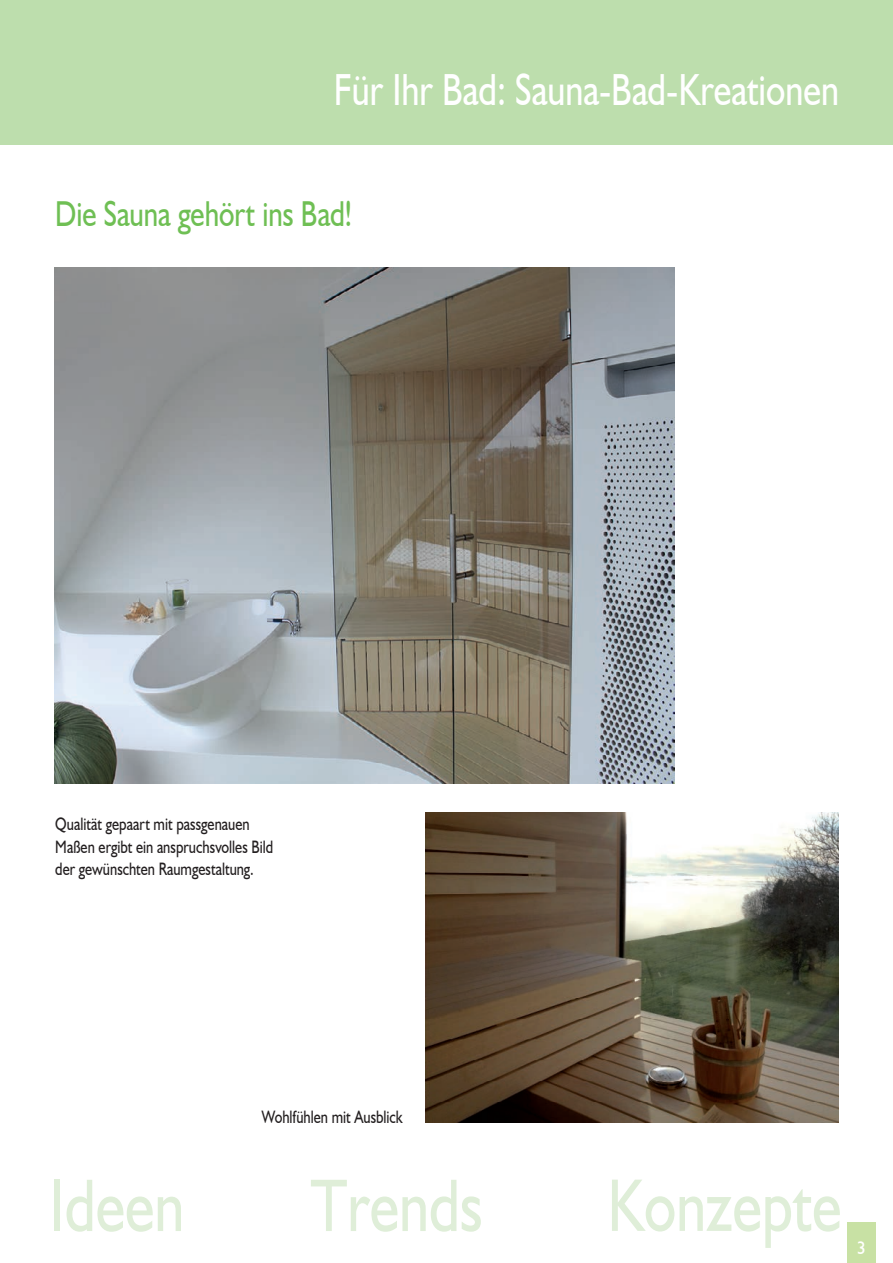
<style>
.page{position:relative;width:893px;height:1263px;background:#fff}
.page>*{position:absolute;margin:0;border:0;box-sizing:border-box;transform-origin:0 0}
.t1{font:75px "Humanist 521 BT";color:#dfeed8;scale:.8 1}
.t2{font:45px "Humanist 521 BT";color:#fff;scale:.8 1}
.t3{font:36px "Humanist 521 BT";letter-spacing:-.005em;color:#6fbf54;scale:.8 1}
.t4{font:18px/22.5px "Humanist 521 BT";color:#231f20;scale:.8 1}
.t5{font:18px "Humanist 521 BT";color:#fff}
</style>
<div class="page">
<div style="left:848px;top:1222px;width:28px;height:41px;background:#c8e1a4"></div>
<div style="left:0;top:0;width:893px;height:145px;background:#bddead"></div>
<img style="left:54px;top:268px;width:621px;height:515px">
<img style="left:426px;top:813px;width:412px;height:309px">
<h2 class="t2" style="left:334px;top:61px;width:633px">Für Ihr Bad: Sauna-Bad-Kreationen</h2>
<h3 class="t3" style="left:55px;top:191px;width:372px">Die Sauna gehört ins Bad!</h3>
<p class="t4" style="left:55px;top:812px;width:274px">Qualität gepaart mit passgenauen<br>Maßen ergibt ein anspruchsvolles Bild der gewünschten Raumgestaltung.</p>
<p class="t4" style="left:262px;top:1105px;width:178px">Wohlfühlen mit Ausblick</p>
<h1 class="t1" style="left:50px;top:1159px;width:170px">Ideen</h1>
<h1 class="t1" style="left:310px;top:1159px;width:217px">Trends</h1>
<h1 class="t1" style="left:607px;top:1159px;width:294px">Konzepte</h1>
<p class="t5" style="left:857px;top:1236px;width:11px">3</p>
</div>
